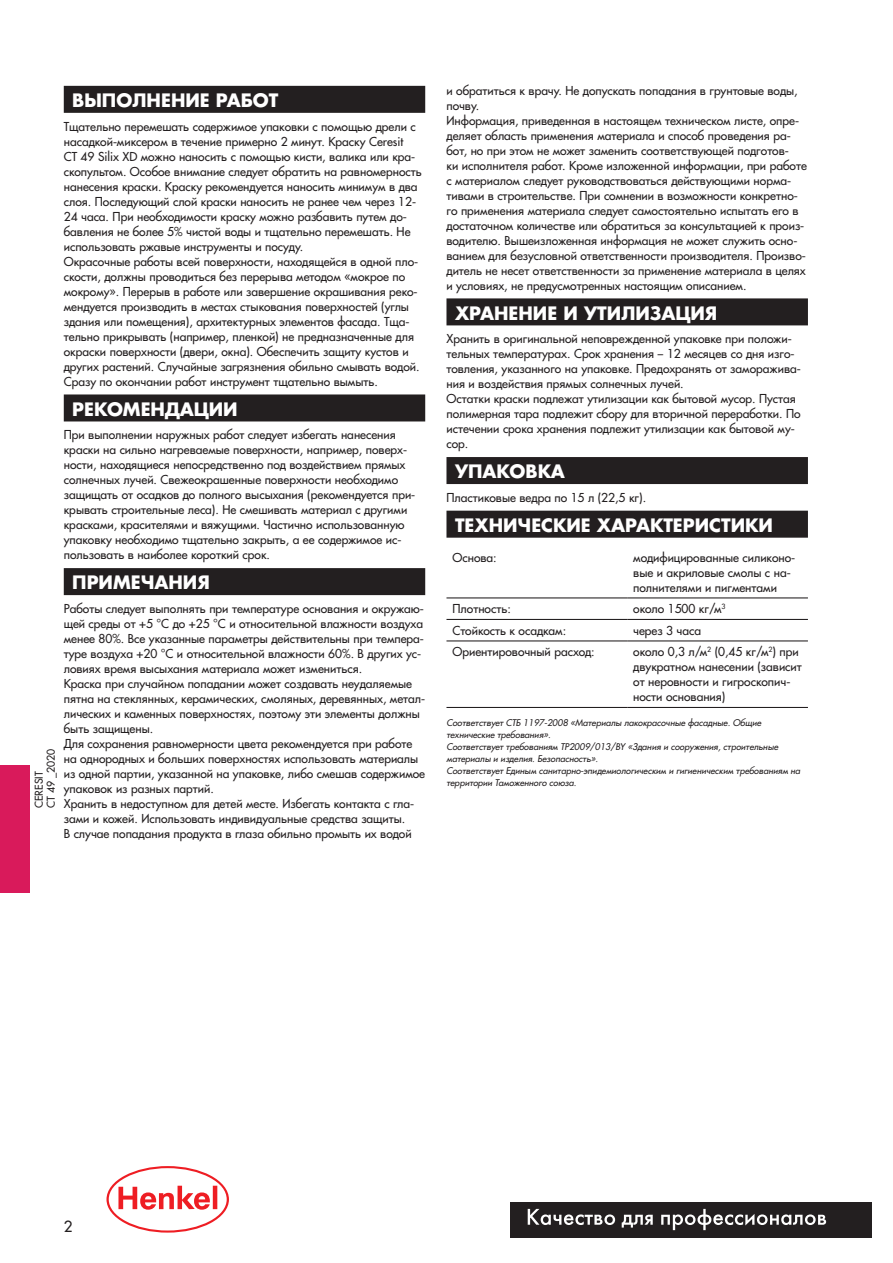
<style>
.page{position:relative;width:893px;height:1263px;background:#fff}
.page>*{position:absolute;margin:0;border:0;box-sizing:border-box;transform-origin:0 0}
.svoystva_zag{font:700 18px "Favorit";color:#fff}
.t1{font:15px "Favorit";color:#231f20}
.txt{font:12px/15px "Favorit";color:#231f20}
.txt_table{font:12px/15px "Favorit";color:#231f20}
.t2{font:10.5px "Favorit";color:#231f20}
.stb{font:italic 9px/12px "Favorit";color:#231f20}
</style>
<div class="page">
<div style="left:0;top:765px;width:30px;height:128px;background:#d91a5b"></div>
<svg style="left:106px;top:1166px;width:123px;height:66px"></svg>
<div style="left:510px;top:1201px;width:362px;height:36px;background:#231f20"></div>
<svg style="left:528px;top:1209px;width:87px;height:16px"></svg>
<svg style="left:622px;top:1215px;width:31px;height:12px"></svg>
<svg style="left:661px;top:1209px;width:165px;height:21px"></svg>
<div style="left:446px;top:298px;width:362px;height:27px;background:#231f20"></div>
<div style="left:446px;top:457px;width:362px;height:27px;background:#231f20"></div>
<div style="left:446px;top:511px;width:362px;height:27px;background:#231f20"></div>
<hr style="left:446px;top:597px;width:181px;height:1px;background:#231f20">
<hr style="left:627px;top:597px;width:181px;height:1px;background:#231f20">
<hr style="left:446px;top:619px;width:181px;height:1px;background:#231f20">
<hr style="left:627px;top:619px;width:181px;height:1px;background:#231f20">
<hr style="left:446px;top:640px;width:181px;height:1px;background:#231f20">
<hr style="left:627px;top:640px;width:181px;height:1px;background:#231f20">
<hr style="left:446px;top:707px;width:181px;height:1px;background:#231f20">
<hr style="left:627px;top:707px;width:181px;height:1px;background:#231f20">
<div style="left:64px;top:86px;width:361px;height:27px;background:#231f20"></div>
<div style="left:64px;top:394px;width:361px;height:27px;background:#231f20"></div>
<div style="left:64px;top:568px;width:361px;height:27px;background:#231f20"></div>
<p class="svoystva_zag" style="left:72px;top:88px;width:208px">ВЫПОЛНЕНИЕ РАБОТ</p>
<p class="txt" style="left:64px;top:119px;width:360px">Тщательно перемешать содержимое упаковки с помощью дрели с насадкой-миксером в течение примерно 2 минут. Краску Ceresit<br>СТ 49 Silix XD можно наносить с помощью кисти, валика или кра&shy;скопультом. Особое внимание следует обратить на равномерность нанесения краски. Краску рекомендуется наносить минимум в два слоя. Последующий слой краски наносить не ранее чем через 12- 24 часа. При необходимости краску можно разбавить путем до&shy;бавления не более 5% чистой воды и тщательно перемешать. Не использовать ржавые инструменты и посуду.</p>
<p class="txt" style="left:64px;top:254px;width:357px">Окрасочные работы всей поверхности, находящейся в одной пло&shy;скости, должны проводиться без перерыва методом «мокрое по мокрому». Перерыв в работе или завершение окрашивания реко&shy;мендуется производить в местах стыкования поверхностей (углы здания или помещения), архитектурных элементов фасада. Тща&shy;тельно прикрывать (например, пленкой) не предназначенные для окраски поверхности (двери, окна). Обеспечить защиту кустов и других растений. Случайные загрязнения обильно смывать водой.<br>Сразу по окончании работ инструмент тщательно вымыть.</p>
<p class="svoystva_zag" style="left:72px;top:396px;width:167px">РЕКОМЕНДАЦИИ</p>
<p class="txt" style="left:64px;top:427px;width:353px">При выполнении наружных работ следует избегать нанесения краски на сильно нагреваемые поверхности, например, поверх&shy;ности, находящиеся непосредственно под воздействием прямых солнечных лучей. Свежеокрашенные поверхности необходимо защищать от осадков до полного высыхания (рекомендуется при&shy;крывать строительные леса). Не смешивать материал с другими красками, красителями и вяжущими. Частично использованную упаковку необходимо тщательно закрыть, а ее содержимое ис&shy;пользовать в наиболее короткий срок.</p>
<p class="svoystva_zag" style="left:72px;top:570px;width:139px">ПРИМЕЧАНИЯ</p>
<p class="txt" style="left:64px;top:601px;width:362px">Работы следует выполнять при температуре основания и окружаю&shy;щей среды от +5 °С до +25 °С и относительной влажности воздуха менее 80%. Все указанные параметры действительны при темпера&shy;туре воздуха +20 °С и относительной влажности 60%. В других ус&shy;ловиях время высыхания материала может измениться.</p>
<p class="txt" style="left:64px;top:676px;width:363px">Краска при случайном попадании может создавать неудаляемые пятна на стеклянных, керамических, смоляных, деревянных, метал&shy;лических и каменных поверхностях, поэтому эти элементы должны быть защищены.</p>
<p class="txt" style="left:64px;top:736px;width:363px">Для сохранения равномерности цвета рекомендуется при работе на однородных и больших поверхностях использовать материалы из одной партии, указанной на упаковке, либо смешав содержимое упаковок из разных партий.</p>
<p class="txt" style="left:64px;top:796px;width:352px">Хранить в недоступном для детей месте. Избегать контакта с гла&shy;зами и кожей. Использовать индивидуальные средства защиты.<br>В случае попадания продукта в глаза обильно промыть их водой</p>
<p class="t2" style="left:44px;top:808px;width:61px;rotate:-90deg">CT 49 _2020</p>
<p class="t2" style="left:32px;top:808px;width:38px;rotate:-90deg">CERESIT</p>
<p class="txt" style="left:446px;top:83px;width:353px">и обратиться к врачу. Не допускать попадания в грунтовые воды, почву.</p>
<p class="txt" style="left:446px;top:113px;width:362px">Информация, приведенная в настоящем техническом листе, опре&shy;деляет область применения материала и способ проведения ра&shy;бот, но при этом не может заменить соответствующей подготов-<br>ки исполнителя работ. Кроме изложенной информации, при работе с материалом следует руководствоваться действующими норма&shy;тивами в строительстве. При сомнении в возможности конкретно&shy;го применения материала следует самостоятельно испытать его в достаточном количестве или обратиться за консультацией к произ&shy;водителю. Вышеизложенная информация не может служить осно&shy;ванием для безусловной ответственности производителя. Произво&shy;дитель не несет ответственности за применение материала в целях и условиях, не предусмотренных настоящим описанием.</p>
<p class="svoystva_zag" style="left:455px;top:300px;width:264px">ХРАНЕНИЕ И УТИЛИЗАЦИЯ</p>
<p class="txt" style="left:446px;top:331px;width:356px">Хранить в оригинальной неповрежденной упаковке при положи&shy;тельных температурах. Срок хранения – 12 месяцев со дня изго&shy;товления, указанного на упаковке. Предохранять от заморажива&shy;ния и воздействия прямых солнечных лучей.</p>
<p class="txt" style="left:446px;top:391px;width:356px">Остатки краски подлежат утилизации как бытовой мусор. Пустая полимерная тара подлежит сбору для вторичной переработки. По истечении срока хранения подлежит утилизации как бытовой му&shy;сор.</p>
<p class="svoystva_zag" style="left:455px;top:459px;width:112px">УПАКОВКА</p>
<p class="txt" style="left:446px;top:490px;width:201px">Пластиковые ведра по 15 л (22,5 кг).</p>
<p class="svoystva_zag" style="left:455px;top:512px;width:319px">ТЕХНИЧЕСКИЕ ХАРАКТЕРИСТИКИ</p>
<p class="txt_table" style="left:452px;top:550px;width:46px">Основа:</p>
<p class="txt_table" style="left:633px;top:550px;width:163px">модифицированные силиконо&shy;вые и акриловые смолы с на&shy;полнителями и пигментами</p>
<p class="txt_table" style="left:452px;top:601px;width:60px">Плотность:</p>
<p class="txt_table" style="left:633px;top:601px;width:94px">около 1500 кг/м<sup>3</sup></p>
<p class="txt_table" style="left:452px;top:623px;width:115px">Стойкость к осадкам:</p>
<p class="txt_table" style="left:633px;top:623px;width:69px">через 3 часа</p>
<p class="txt_table" style="left:452px;top:644px;width:144px">Ориентировочный расход:</p>
<p class="txt_table" style="left:633px;top:644px;width:170px">около 0,3 л/м<sup>2</sup> (0,45 кг/м<sup>2</sup>) при двукратном нанесении (зависит от неровности и гигроскопич&shy;ности основания)</p>
<p class="stb" style="left:446px;top:717px;width:316px">Соответствует СТБ 1197-2008 «Материалы лакокрасочные фасадные. Общие технические требования».</p>
<p class="stb" style="left:446px;top:741px;width:333px">Соответствует требованиям ТР2009/013/BY «Здания и сооружения, строительные материалы и изделия. Безопасность».</p>
<p class="stb" style="left:446px;top:765px;width:355px">Соответствует Единым санитарно-эпидемиологическим и гигиеническим требованиям на территории Таможенного союза.</p>
<p class="t1" style="left:64px;top:1217px;width:10px">2</p>
</div>
